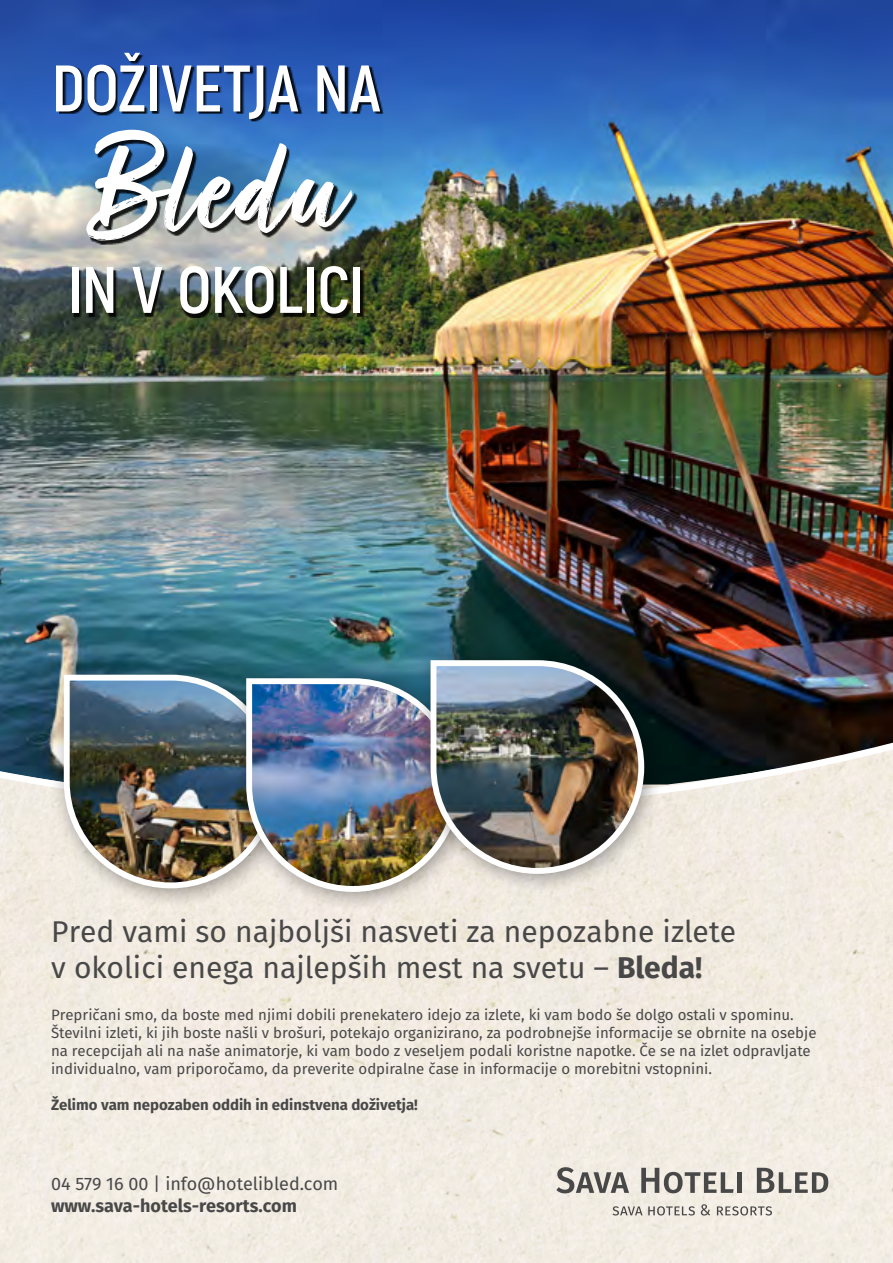
<style>
.page{position:relative;width:893px;height:1263px;background:#fff}
.page>*{position:absolute;margin:0;border:0;box-sizing:border-box;transform-origin:0 0}
.t1{font:700 144px "Turbinado";letter-spacing:.015em;color:#fff}
.t2{font:700 65.7px "Akrobat";letter-spacing:-.01em;color:#fff}
.t3{font:30px/36px "Fira Sans";color:#484848}
.t4{font:18px "Fira Sans";color:#484848}
.t5{font:700 18px "Fira Sans";color:#484848}
.t6{font:15px/18px "Fira Sans";color:#484848}
.t7{font:700 15px "Fira Sans";color:#484848}
.s1{font-weight:700}
</style>
<div class="page">
<img style="left:0;top:0;width:893px;height:704px">
<svg style="left:0;top:704px;width:893px;height:102px;background:#666967"></svg>
<div style="left:49px;top:659px;width:250px;height:251px;background:#000;opacity:.4"></div>
<svg style="left:61px;top:672px;width:170px;height:219px"></svg>
<div style="left:231px;top:663px;width:251px;height:251px;background:#000;opacity:.4"></div>
<svg style="left:243px;top:889px;width:172px;height:6px"></svg>
<div style="left:415px;top:645px;width:251px;height:250px;background:#000;opacity:.4"></div>
<img style="left:67px;top:663px;width:574px;height:226px">
<img style="left:428px;top:657px;width:219px;height:220px">
<div style="left:59px;top:55px;width:324px;height:263px;background:#000;opacity:.87"></div>
<svg style="left:556px;top:1167px;width:73px;height:26px;background:#aca9a4"></svg>
<svg style="left:641px;top:1168px;width:93px;height:25px;background:#afaca6"></svg>
<div style="left:737px;top:1172px;width:5px;height:21px;background:#484848"></div>
<svg style="left:757px;top:1168px;width:71px;height:25px;background:#a6a39e"></svg>
<svg style="left:612px;top:1206px;width:83px;height:9px"></svg>
<svg style="left:701px;top:1204px;width:9px;height:11px"></svg>
<svg style="left:717px;top:1206px;width:55px;height:9px"></svg>
<h2 class="t2" style="left:51px;top:48px;width:331px">DOŽIVETJA NA</h2>
<h1 class="t1" style="left:91px;top:111px;width:252px">Bledu</h1>
<h2 class="t2" style="left:67px;top:249px;width:299px">IN V OKOLICI</h2>
<h3 class="t3" style="left:51px;top:916px;width:686px">Pred vami so najboljši nasveti za nepozabne izlete v okolici enega najlepših mest na svetu – <span class="s1">Bleda!</span></h3>
<p class="t6" style="left:51px;top:1007px;width:767px">Prepričani smo, da boste med njimi dobili prenekatero idejo za izlete, ki vam bodo še dolgo ostali v spominu.<br>Številni izleti, ki jih boste našli v brošuri, potekajo organizirano, za podrobnejše informacije se obrnite na osebje na recepcijah ali na naše animatorje, ki vam bodo z veseljem podali koristne napotke. Če se na izlet odpravljate individualno, vam priporočamo, da preverite odpiralne čase in informacije o morebitni vstopnini.</p>
<p class="t7" style="left:51px;top:1095px;width:368px">Želimo vam nepozaben oddih in edinstvena doživetja!</p>
<p class="t4" style="left:51px;top:1171px;width:289px">04 579 16 00 | info@hotelibled.com</p>
<p class="t5" style="left:51px;top:1193px;width:247px">www.sava-hotels-resorts.com</p>
</div>
